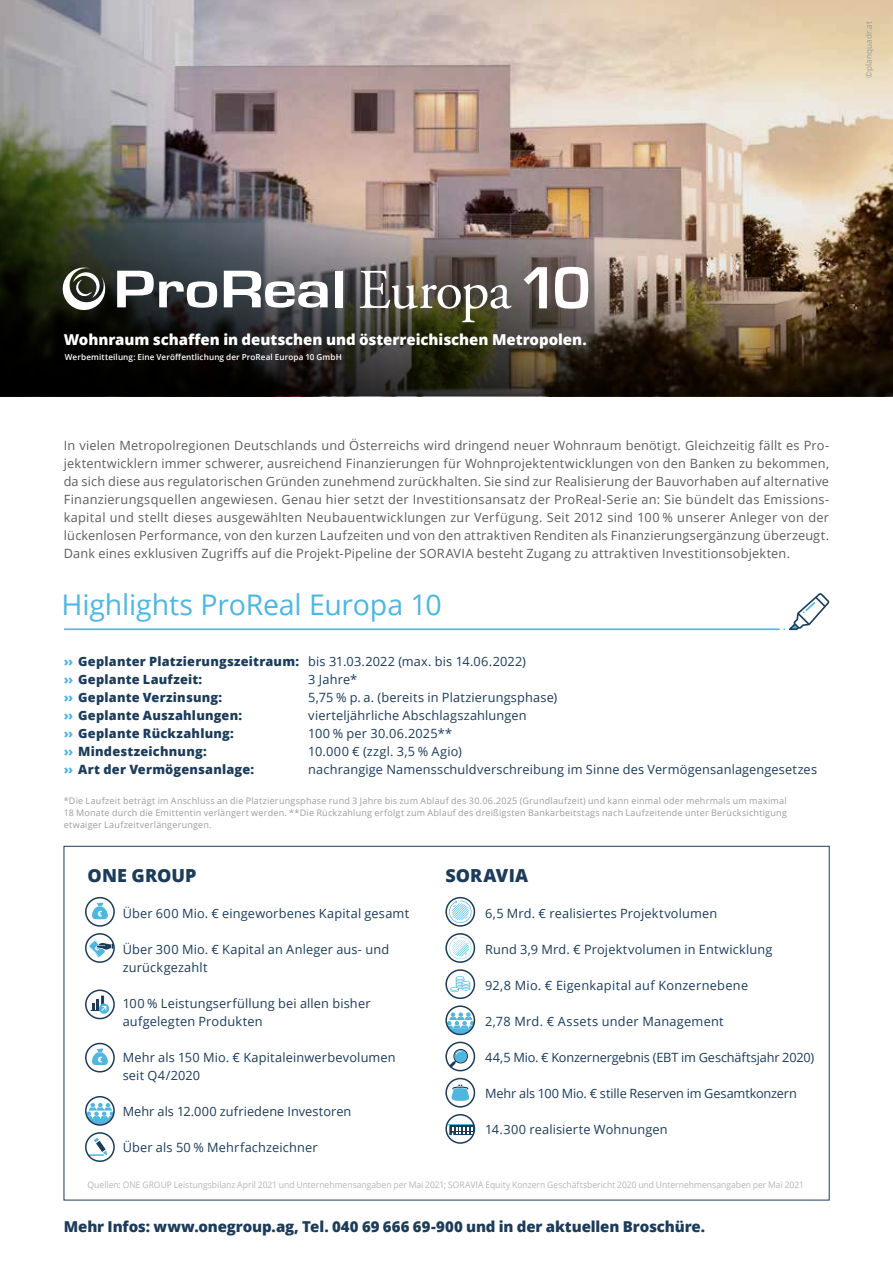
<style>
.page{position:relative;width:893px;height:1263px;background:#fff}
.page>*{position:absolute;margin:0;border:0;box-sizing:border-box;transform-origin:0 0}
.t1{font:28.5px "Open Sans";letter-spacing:-.01em;color:#4fb6df}
.t2{font:800 18px "Open Sans";letter-spacing:.005em;color:#1c3c5a}
.t3{font:800 15px "Open Sans";letter-spacing:-.01em;color:#1c3c5a}
.t4{font:800 15px "Open Sans";letter-spacing:-.005em;color:#fff}
.t5{font:12.75px/18px "Open Sans";letter-spacing:.015em;color:#5d5d5d;text-align:justify}
.t6{font:12.75px/18px "Open Sans";letter-spacing:.01em;color:#1c3c5a}
.t7{font:800 12.75px/18px "Open Sans";letter-spacing:.02em;color:#1c3c5a}
.t8{font:12.75px "Open Sans";letter-spacing:-.01em;color:#1c3c5a}
.t9{font:9px/12px "Open Sans";letter-spacing:.025em;color:#9c9c9d;text-align:justify}
.t10{font:9px "Open Sans";color:#b4b5b6;scale:.95 1}
.t11{font:600 8.25px "Open Sans";letter-spacing:.015em;color:#fff}
.t12{font:8.25px "Open Sans";letter-spacing:.015em;color:#9c9c9d}
.s1{color:#4fb6df}
.s2{font-weight:400}
</style>
<div class="page">
<img style="left:0;top:0;width:893px;height:396px">
<svg style="left:64px;top:593px;width:765px;height:37px"></svg>
<svg style="left:90px;top:901px;width:20px;height:18px"></svg>
<div style="left:85px;top:897px;width:30px;height:30px;border:2px solid #1c3c5a;border-radius:50%"></div>
<svg style="left:449px;top:900px;width:22px;height:23px"></svg>
<div style="left:445px;top:897px;width:30px;height:30px;border:2px solid #1c3c5a;border-radius:50%"></div>
<svg style="left:449px;top:937px;width:22px;height:22px"></svg>
<div style="left:445px;top:933px;width:30px;height:30px;border:2px solid #1c3c5a;border-radius:50%"></div>
<svg style="left:450px;top:976px;width:20px;height:16px"></svg>
<div style="left:445px;top:969px;width:30px;height:30px;border:2px solid #1c3c5a;border-radius:50%"></div>
<svg style="left:448px;top:1048px;width:21px;height:21px"></svg>
<div style="left:445px;top:1042px;width:30px;height:29px;border:2px solid #1c3c5a;border-radius:50%"></div>
<svg style="left:451px;top:1084px;width:18px;height:17px"></svg>
<div style="left:445px;top:1078px;width:30px;height:29px;border:2px solid #1c3c5a;border-radius:50%"></div>
<svg style="left:449px;top:1124px;width:23px;height:11px"></svg>
<div style="left:445px;top:1114px;width:30px;height:30px;border:2px solid #1c3c5a;border-radius:50%"></div>
<div style="left:99px;top:1003px;width:10px;height:11px;background:#4fb6df;border-radius:50%"></div>
<svg style="left:91px;top:996px;width:16px;height:15px"></svg>
<div style="left:85px;top:989px;width:30px;height:30px;border:2px solid #1c3c5a;border-radius:50%"></div>
<svg style="left:89px;top:940px;width:24px;height:17px"></svg>
<div style="left:85px;top:933px;width:30px;height:30px;border:2px solid #1c3c5a;border-radius:50%"></div>
<svg style="left:90px;top:1047px;width:20px;height:18px"></svg>
<div style="left:85px;top:1043px;width:30px;height:29px;border:2px solid #1c3c5a;border-radius:50%"></div>
<svg style="left:86px;top:1138px;width:21px;height:18px"></svg>
<div style="left:85px;top:1132px;width:30px;height:30px;border:2px solid #1c3c5a;border-radius:50%"></div>
<svg style="left:86px;top:1103px;width:27px;height:21px"></svg>
<div style="left:85px;top:1096px;width:30px;height:30px;border:2px solid #1c3c5a;border-radius:50%"></div>
<svg style="left:447px;top:1012px;width:27px;height:22px"></svg>
<div style="left:445px;top:1005px;width:30px;height:30px;border:2px solid #1c3c5a;border-radius:50%"></div>
<svg style="left:117px;top:271px;width:100px;height:37px"></svg>
<svg style="left:224px;top:271px;width:104px;height:37px"></svg>
<div style="left:335px;top:271px;width:8px;height:36px;background:#fff"></div>
<svg style="left:60px;top:265px;width:46px;height:47px"></svg>
<svg style="left:360px;top:271px;width:152px;height:51px;background:#716d61"></svg>
<svg style="left:524px;top:267px;width:23px;height:41px"></svg>
<svg style="left:555px;top:267px;width:33px;height:42px"></svg>
<p class="t12" style="left:863px;top:78px;width:58px;rotate:-90deg">©planquadr.at</p>
<p class="t4" style="left:64px;top:328px;width:524px">Wohnraum schaffen in deutschen und österreichischen Metropolen.</p>
<p class="t11" style="left:65px;top:351px;width:279px">Werbemitteilung: Eine Veröffentlichung der ProReal Europa 10 GmbH</p>
<p class="t5" style="left:64px;top:436px;width:767px">In vielen Metropolregionen Deutschlands und Österreichs wird dringend neuer Wohnraum benötigt. Gleichzeitig fällt es Pro&shy;jektentwicklern immer schwerer, ausreichend Finanzierungen für Wohnprojektentwicklungen von den Banken zu bekommen, da sich diese aus regulatorischen Gründen zunehmend zurückhalten. Sie sind zur Realisierung der Bauvorhaben auf alternative Finanzierungsquellen angewiesen. Genau hier setzt der Investitionsansatz der ProReal-Serie an: Sie bündelt das Emissions&shy;kapital und stellt dieses ausgewählten Neubauentwicklungen zur Verfügung. Seit 2012 sind 100 % unserer Anleger von der lückenlosen Performance, von den kurzen Laufzeiten und von den attraktiven Renditen als Finanzierungsergänzung überzeugt.<br>Dank eines exklusiven Zugriffs auf die Projekt-Pipeline der SORAVIA besteht Zugang zu attraktiven Investitionsobjekten.</p>
<h1 class="t1" style="left:62px;top:585px;width:381px">Highlights ProReal Europa 10</h1>
<p class="t7" style="left:64px;top:652px;width:464px"><span class="s1">››</span> Geplanter Platzierungszeitraum: <span class="s2">bis 31.03.2022 (max. bis 14.06.2022) </span><span class="s1">››</span> Geplante Laufzeit:</p>
<p class="t6" style="left:308px;top:670px;width:50px">3 Jahre*</p>
<p class="t7" style="left:64px;top:688px;width:160px"><span class="s1">››</span> Geplante Verzinsung:</p>
<p class="t6" style="left:308px;top:688px;width:251px">5,75 % p. a. (bereits in Platzierungsphase)</p>
<p class="t7" style="left:64px;top:706px;width:180px"><span class="s1">››</span> Geplante Auszahlungen:</p>
<p class="t6" style="left:308px;top:706px;width:220px">vierteljährliche Abschlagszahlungen</p>
<p class="t7" style="left:64px;top:724px;width:172px"><span class="s1">››</span> Geplante Rückzahlung:</p>
<p class="t6" style="left:308px;top:724px;width:145px">100 % per 30.06.2025**</p>
<p class="t7" style="left:64px;top:742px;width:145px"><span class="s1">››</span> Mindestzeichnung:</p>
<p class="t6" style="left:308px;top:742px;width:155px">10.000 € (zzgl. 3,5 % Agio)</p>
<p class="t7" style="left:64px;top:760px;width:192px"><span class="s1">››</span> Art der Vermögensanlage:</p>
<p class="t6" style="left:308px;top:760px;width:510px">nachrangige Namensschuldverschreibung im Sinne des Vermögensanlagengesetzes</p>
<p class="t9" style="left:64px;top:795px;width:725px">*Die Laufzeit beträgt im Anschluss an die Platzierungsphase rund 3 Jahre bis zum Ablauf des 30.06.2025 (Grundlaufzeit) und kann einmal oder mehrmals um maximal 18 Monate durch die Emittentin verlängert werden. **Die Rückzahlung erfolgt zum Ablauf des dreißigsten Bankarbeitstags nach Laufzeitende unter Berücksichtigung etwaiger Laufzeitverlängerungen.</p>
<h2 class="t2" style="left:88px;top:862px;width:110px">ONE GROUP</h2>
<p class="t6" style="left:123px;top:904px;width:288px">Über 600 Mio. € eingeworbenes Kapital gesamt</p>
<p class="t6" style="left:123px;top:940px;width:268px">Über 300 Mio. € Kapital an Anleger aus- und zurückgezahlt</p>
<p class="t6" style="left:123px;top:994px;width:249px">100 % Leistungserfüllung bei allen bisher aufgelegten Produkten</p>
<p class="t6" style="left:123px;top:1048px;width:275px">Mehr als 150 Mio. € Kapitaleinwerbevolumen seit Q4/2020</p>
<p class="t6" style="left:123px;top:1102px;width:230px">Mehr als 12.000 zufriedene Investoren</p>
<p class="t6" style="left:123px;top:1138px;width:196px">Über als 50 % Mehrfachzeichner</p>
<h2 class="t2" style="left:445px;top:862px;width:84px">SORAVIA</h2>
<p class="t6" style="left:485px;top:904px;width:234px">6,5 Mrd. € realisiertes Projektvolumen</p>
<p class="t6" style="left:485px;top:940px;width:289px">Rund 3,9 Mrd. € Projektvolumen in Entwicklung</p>
<p class="t6" style="left:485px;top:976px;width:264px">92,8 Mio. € Eigenkapital auf Konzernebene</p>
<p class="t6" style="left:485px;top:1012px;width:240px">2,78 Mrd. € Assets under Management</p>
<p class="t8" style="left:485px;top:1049px;width:330px">44,5 Mio. € Konzernergebnis (EBT im Geschäftsjahr 2020)</p>
<p class="t8" style="left:485px;top:1085px;width:313px">Mehr als 100 Mio. € stille Reserven im Gesamtkonzern</p>
<p class="t6" style="left:485px;top:1120px;width:184px">14.300 realisierte Wohnungen</p>
<p class="t10" style="left:88px;top:1179px;width:756px">Quellen: ONE GROUP Leistungsbilanz April 2021 und Unternehmensangaben per Mai 2021; SORAVIA Equity Konzern Geschäftsbericht 2020 und Unternehmensangaben per Mai 2021</p>
<p class="t3" style="left:64px;top:1215px;width:643px">Mehr Infos: www.onegroup.ag, Tel. 040 69 666 69-900 und in der aktuellen Broschüre.</p>
</div>
